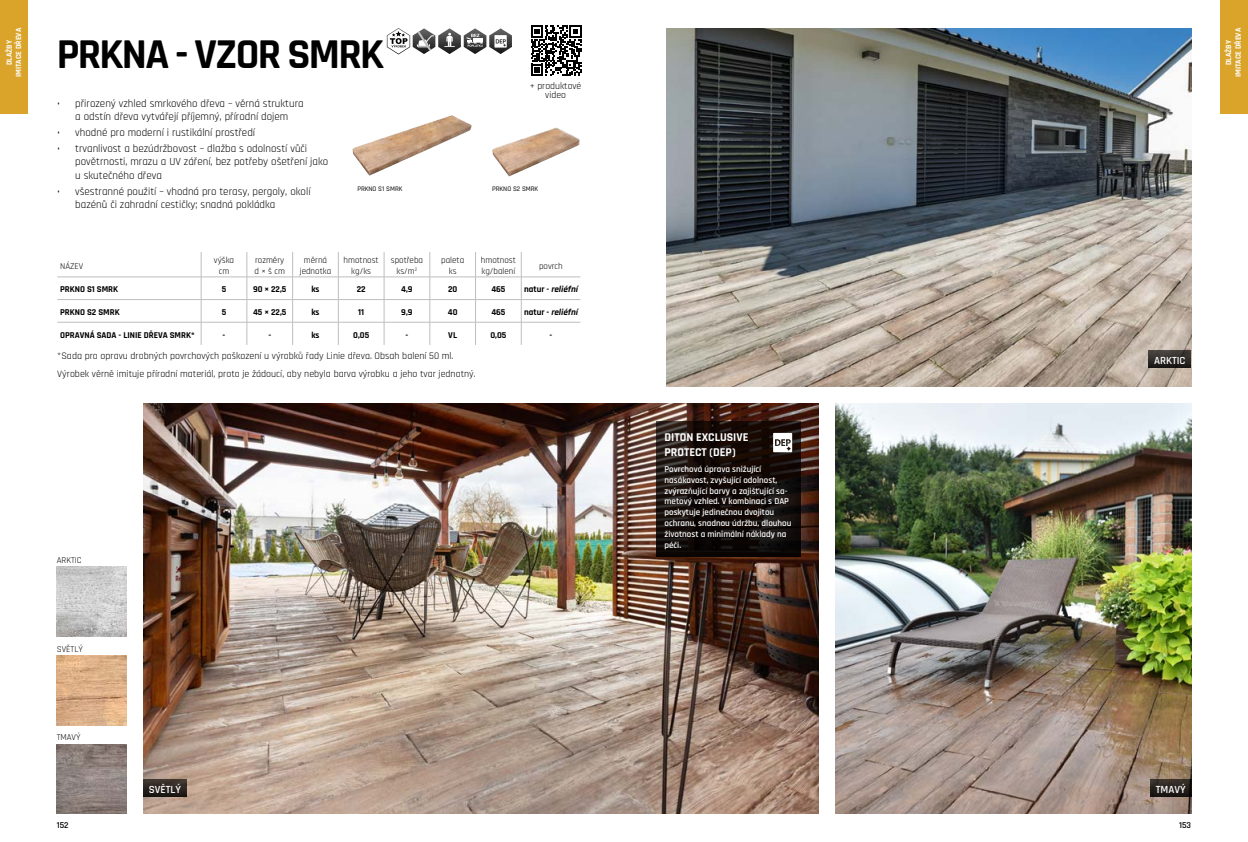
<style>
.page{position:relative;width:1248px;height:842px;background:#fff}
.page>*{position:absolute;margin:0;border:0;box-sizing:border-box;transform-origin:0 0}
.t1{font:700 43px "Rajdhani";letter-spacing:-.04em;color:#000}
.t2{font:700 12px/14.4px "Rajdhani";color:#fff}
.t3{font:11px/13.2px "Rajdhani";color:#000}
.t4{font:600 11px "Rajdhani";color:#fff}
.t5{font:10px/18.2px "Rajdhani";color:#000}
.t6{font:9.8px/9.2px "Rajdhani";color:#000;text-align:center}
.t7{font:600 9px/10.8px "Rajdhani";color:#fff}
.t8{font:9px/10.8px "Rajdhani";color:#000;text-align:center}
.t9{font:700 9px "Rajdhani";color:#000}
.t10{font:italic 700 9px "Rajdhani";color:#000}
.t11{font:600 9px "Rajdhani";color:#000}
.t12{font:700 8px/9.6px "Rajdhani";color:#fff;text-align:center}
.t13{font:500 7px "Rajdhani";color:#000}
.s1{font-style:normal}
</style>
<div class="page">
<img style="left:835px;top:404px;width:356px;height:410px">
<svg style="left:531px;top:25px;width:50px;height:51px"></svg>
<img style="left:666px;top:28px;width:525px;height:359px">
<img style="left:143px;top:404px;width:675px;height:410px">
<img style="left:57px;top:567px;width:69px;height:69px">
<img style="left:57px;top:744px;width:69px;height:70px">
<img style="left:57px;top:655px;width:69px;height:70px">
<hr style="left:201px;top:277px;width:46px;height:1px;background:#bcbec0">
<hr style="left:247px;top:277px;width:45px;height:1px;background:#bcbec0">
<hr style="left:292px;top:277px;width:46px;height:1px;background:#bcbec0">
<hr style="left:338px;top:277px;width:46px;height:1px;background:#bcbec0">
<hr style="left:384px;top:277px;width:46px;height:1px;background:#bcbec0">
<hr style="left:430px;top:277px;width:45px;height:1px;background:#bcbec0">
<hr style="left:475px;top:277px;width:46px;height:1px;background:#bcbec0">
<hr style="left:57px;top:299px;width:144px;height:1px;background:#bcbec0">
<hr style="left:201px;top:299px;width:46px;height:1px;background:#bcbec0">
<hr style="left:247px;top:299px;width:45px;height:1px;background:#bcbec0">
<hr style="left:292px;top:299px;width:46px;height:1px;background:#bcbec0">
<hr style="left:338px;top:299px;width:46px;height:1px;background:#bcbec0">
<hr style="left:384px;top:299px;width:46px;height:1px;background:#bcbec0">
<hr style="left:430px;top:299px;width:45px;height:1px;background:#bcbec0">
<hr style="left:475px;top:299px;width:46px;height:1px;background:#bcbec0">
<hr style="left:521px;top:299px;width:59px;height:1px;background:#bcbec0">
<hr style="left:57px;top:322px;width:144px;height:1px;background:#bcbec0">
<hr style="left:201px;top:322px;width:46px;height:1px;background:#bcbec0">
<hr style="left:247px;top:322px;width:45px;height:1px;background:#bcbec0">
<svg style="left:247px;top:252px;width:1px;height:93px"></svg>
<hr style="left:292px;top:322px;width:46px;height:1px;background:#bcbec0">
<svg style="left:292px;top:252px;width:1px;height:93px"></svg>
<hr style="left:338px;top:322px;width:46px;height:1px;background:#bcbec0">
<svg style="left:338px;top:252px;width:1px;height:93px"></svg>
<hr style="left:384px;top:322px;width:46px;height:1px;background:#bcbec0">
<svg style="left:384px;top:252px;width:1px;height:93px"></svg>
<hr style="left:430px;top:322px;width:45px;height:1px;background:#bcbec0">
<svg style="left:429px;top:252px;width:1px;height:93px"></svg>
<hr style="left:475px;top:322px;width:46px;height:1px;background:#bcbec0">
<svg style="left:475px;top:252px;width:1px;height:93px"></svg>
<hr style="left:521px;top:322px;width:59px;height:1px;background:#bcbec0">
<svg style="left:201px;top:252px;width:1px;height:93px"></svg>
<svg style="left:521px;top:252px;width:1px;height:93px"></svg>
<hr style="left:57px;top:277px;width:144px;height:1px;background:#bcbec0">
<hr style="left:521px;top:277px;width:59px;height:1px;background:#bcbec0">
<svg style="left:143px;top:780px;width:44px;height:17px"></svg>
<svg style="left:1149px;top:780px;width:42px;height:17px"></svg>
<svg style="left:1148px;top:351px;width:43px;height:17px"></svg>
<img style="left:352px;top:115px;width:119px;height:61px">
<img style="left:492px;top:127px;width:88px;height:49px">
<svg style="left:656px;top:421px;width:144px;height:135px;background:#170f0c"></svg>
<svg style="left:773px;top:433px;width:19px;height:19px"></svg>
<svg style="left:387px;top:28px;width:125px;height:27px"></svg>
<div style="left:0;top:0;width:28px;height:114px;background:#d9a429"></div>
<div style="left:1219px;top:0;width:28px;height:114px;background:#d9a429"></div>
<p class="t12" style="left:5px;top:77px;width:51px;rotate:-90deg">DLAŽBY<br>IMITACE DŘEVA</p>
<h1 class="t1" style="left:57px;top:28px;width:329px">PRKNA - VZOR SMRK</h1>
<p class="t3" style="left:57px;top:97px;width:248px;text-align:center">• přirozený vzhled smrkového dřeva – věrná struktura a odstín dřeva vytvářejí příjemný, přírodní dojem</p>
<p class="t3" style="left:57px;top:126px;width:199px">• vhodné pro moderní i rustikální prostředí</p>
<p class="t3" style="left:75px;top:142px;width:254px;text-indent:-18px">• trvanlivost a bezúdržbovost – dlažba s odolností vůči povětrnosti, mrazu a UV záření, bez potřeby ošetření jako u skutečného dřeva</p>
<p class="t3" style="left:75px;top:185px;width:237px;text-indent:-18px">• všestranné použití – vhodná pro terasy, pergoly, okolí bazénů či zahradní cestičky; snadná pokládka</p>
<p class="t6" style="left:530px;top:82px;width:53px">+ produktové video</p>
<p class="t13" style="left:357px;top:185px;width:47px">PRKNO S1 SMRK</p>
<p class="t13" style="left:492px;top:185px;width:48px">PRKNO S2 SMRK</p>
<p class="t8" style="left:60px;top:261px;width:25px">NÁZEV</p>
<p class="t8" style="left:214px;top:255px;width:22px">výška cm</p>
<p class="t8" style="left:254px;top:255px;width:32px;text-align:left">rozměry d × š cm</p>
<p class="t8" style="left:300px;top:255px;width:33px">měrná jednotka</p>
<p class="t8" style="left:343px;top:255px;width:37px">hmotnost kg/ks</p>
<p class="t8" style="left:391px;top:255px;width:34px">spotřeba ks/m<sup>2</sup></p>
<p class="t8" style="left:441px;top:255px;width:25px">paleta ks</p>
<p class="t8" style="left:481px;top:255px;width:37px;text-align:left">hmotnost kg/balení</p>
<p class="t8" style="left:539px;top:261px;width:25px">povrch</p>
<p class="t9" style="left:60px;top:284px;width:60px">PRKNO S1 SMRK</p>
<p class="t9" style="left:222px;top:284px;width:6px">5</p>
<p class="t9" style="left:253px;top:284px;width:35px">90 × 22,5</p>
<p class="t9" style="left:311px;top:284px;width:10px">ks</p>
<p class="t9" style="left:357px;top:284px;width:10px">22</p>
<p class="t9" style="left:401px;top:284px;width:13px">4,9</p>
<p class="t9" style="left:448px;top:284px;width:11px">20</p>
<p class="t9" style="left:491px;top:284px;width:16px">465</p>
<p class="t10" style="left:524px;top:284px;width:57px"><span class="s1">n a t u r -</span> reliéfní</p>
<p class="t9" style="left:60px;top:307px;width:61px">PRKNO S2 SMRK</p>
<p class="t9" style="left:222px;top:307px;width:6px">5</p>
<p class="t9" style="left:253px;top:307px;width:35px">45 × 22,5</p>
<p class="t9" style="left:311px;top:307px;width:10px">ks</p>
<p class="t9" style="left:358px;top:307px;width:8px">11</p>
<p class="t9" style="left:401px;top:307px;width:13px">9,9</p>
<p class="t9" style="left:448px;top:307px;width:11px">40</p>
<p class="t9" style="left:491px;top:307px;width:16px">465</p>
<p class="t10" style="left:524px;top:307px;width:57px"><span class="s1">n a t u r -</span> reliéfní</p>
<p class="t9" style="left:60px;top:329px;width:136px">OPRAVNÁ SADA - LINIE DŘEVA SMRK*</p>
<p class="t9" style="left:222px;top:329px;width:4px">-</p>
<p class="t9" style="left:268px;top:329px;width:4px">-</p>
<p class="t9" style="left:311px;top:329px;width:10px">ks</p>
<p class="t9" style="left:353px;top:329px;width:18px">0,05</p>
<p class="t9" style="left:405px;top:329px;width:4px">-</p>
<p class="t9" style="left:448px;top:329px;width:10px">VL</p>
<p class="t9" style="left:490px;top:329px;width:18px">0,05</p>
<p class="t9" style="left:549px;top:329px;width:4px">-</p>
<p class="t5" style="left:57px;top:347px;width:420px">*Sada pro opravu drobných povrchových poškození u výrobků řady Linie dřeva. Obsah balení 50 ml.<br>Výrobek věrně imituje přírodní materiál, proto je žádoucí, aby nebyla barva výrobku a jeho tvar jednotný.</p>
<p class="t8" style="left:57px;top:555px;width:27px">ARKTIC</p>
<p class="t8" style="left:57px;top:644px;width:28px">SVĚTLÝ</p>
<p class="t8" style="left:57px;top:732px;width:25px">TMAVÝ</p>
<p class="t2" style="left:664px;top:430px;width:85px">DITON EXCLUSIVE<br>PROTECT (DEP)</p>
<p class="t7" style="left:664px;top:464px;width:128px">Povrchová úprava snižující nasákavost, zvyšující odolnost, zvýrazňující barvy a zajišťující sa&shy;metový vzhled. V kombinaci s DAP poskytuje jedinečnou dvojitou ochranu, snadnou údržbu, dlouhou životnost a minimální náklady na péči.</p>
<p class="t4" style="left:1153px;top:354px;width:33px">ARKTIC</p>
<p class="t4" style="left:149px;top:783px;width:34px">SVĚTLÝ</p>
<p class="t4" style="left:1155px;top:783px;width:31px">TMAVÝ</p>
<p class="t11" style="left:57px;top:819px;width:13px">152</p>
<p class="t11" style="left:1178px;top:819px;width:13px">153</p>
<p class="t12" style="left:1223px;top:77px;width:51px;rotate:-90deg">DLAŽBY<br>IMITACE DŘEVA</p>
</div>
